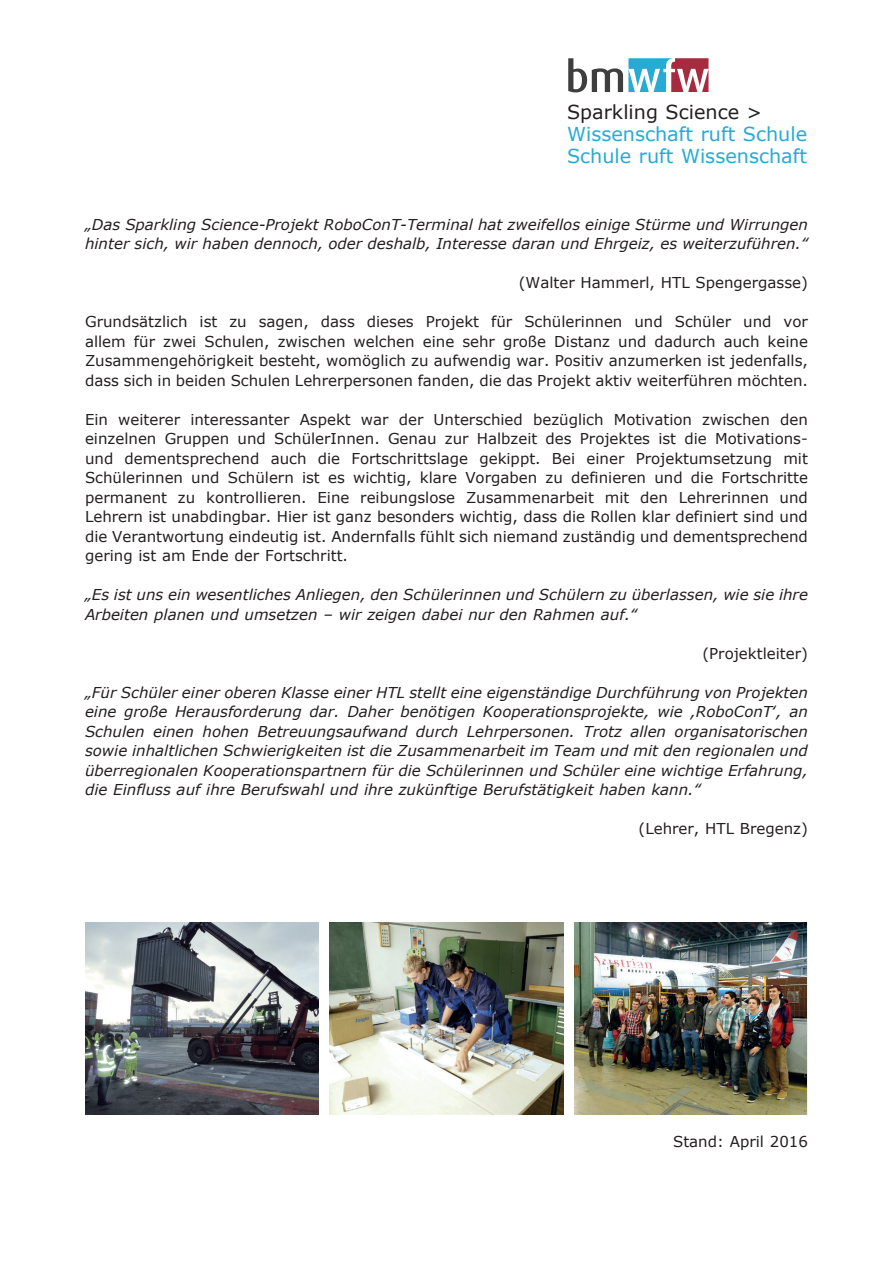
<style>
.page{position:relative;width:893px;height:1263px;background:#fff}
.page>*{position:absolute;margin:0;border:0;box-sizing:border-box;transform-origin:0 0}
.t1{font:19.2px/21.8px "Verdana";color:#26abd5}
.t2{font:19.2px "Verdana";color:#231f20}
.t3{font:15px/19.5px "Verdana";color:#231f20;text-align:justify}
.t4{font:italic 15px/19.5px "Verdana";color:#231f20}
</style>
<div class="page">
<svg style="left:568px;top:58px;width:140px;height:34px"></svg>
<img style="left:574px;top:923px;width:233px;height:191px">
<img style="left:330px;top:923px;width:233px;height:191px">
<img style="left:85px;top:923px;width:234px;height:191px">
<p class="t2" style="left:567px;top:99px;width:197px">Sparkling Science &gt;</p>
<p class="t1" style="left:567px;top:123px;width:242px">Wissenschaft ruft Schule<br>Schule ruft Wissenschaft</p>
<p class="t4" style="left:85px;top:214px;width:724px">„Das Sparkling Science-Projekt RoboConT-Terminal hat zweifellos einige Stürme und Wirrungen hinter sich, wir haben dennoch, oder deshalb, Interesse daran und Ehrgeiz, es weiterzuführen.‟</p>
<p class="t3" style="left:519px;top:273px;width:291px">(Walter Hammerl, HTL Spengergasse)</p>
<p class="t3" style="left:85px;top:312px;width:724px">Grundsätzlich ist zu sagen, dass dieses Projekt für Schülerinnen und Schüler und vor allem für zwei Schulen, zwischen welchen eine sehr große Distanz und dadurch auch keine Zusammengehörigkeit besteht, womöglich zu aufwendig war. Positiv anzumerken ist jedenfalls, dass sich in beiden Schulen Lehrerpersonen fanden, die das Projekt aktiv weiterführen möchten.</p>
<p class="t3" style="left:85px;top:409px;width:724px">Ein weiterer interessanter Aspekt war der Unterschied bezüglich Motivation zwischen den einzelnen Gruppen und SchülerInnen. Genau zur Halbzeit des Projektes ist die Motivations&shy;und dementsprechend auch die Fortschrittslage gekippt. Bei einer Projektumsetzung mit Schülerinnen und Schülern ist es wichtig, klare Vorgaben zu definieren und die Fortschritte permanent zu kontrollieren. Eine reibungslose Zusammenarbeit mit den Lehrerinnen und Lehrern ist unabdingbar. Hier ist ganz besonders wichtig, dass die Rollen klar definiert sind und die Verantwortung eindeutig ist. Andernfalls fühlt sich niemand zuständig und dementsprechend gering ist am Ende der Fortschritt.</p>
<p class="t4" style="left:85px;top:585px;width:724px">„Es ist uns ein wesentliches Anliegen, den Schülerinnen und Schülern zu überlassen, wie sie ihre<br>Arbeiten planen und umsetzen – wir zeigen dabei nur den Rahmen auf.‟</p>
<p class="t3" style="left:702px;top:643px;width:107px">(Projektleiter)</p>
<p class="t4" style="left:85px;top:682px;width:724px;text-align:justify">„Für Schüler einer oberen Klasse einer HTL stellt eine eigenständige Durchführung von Projekten eine große Herausforderung dar. Daher benötigen Kooperationsprojekte, wie ,RoboConT‛, an Schulen einen hohen Betreuungsaufwand durch Lehrpersonen. Trotz allen organisatorischen sowie inhaltlichen Schwierigkeiten ist die Zusammenarbeit im Team und mit den regionalen und überregionalen Kooperationspartnern für die Schülerinnen und Schüler eine wichtige Erfahrung, die Einfluss auf ihre Berufswahl und ihre zukünftige Berufstätigkeit haben kann.‟</p>
<p class="t3" style="left:639px;top:819px;width:171px">(Lehrer, HTL Bregenz)</p>
<p class="t3" style="left:673px;top:1131px;width:136px">Stand: April 2016</p>
</div>
